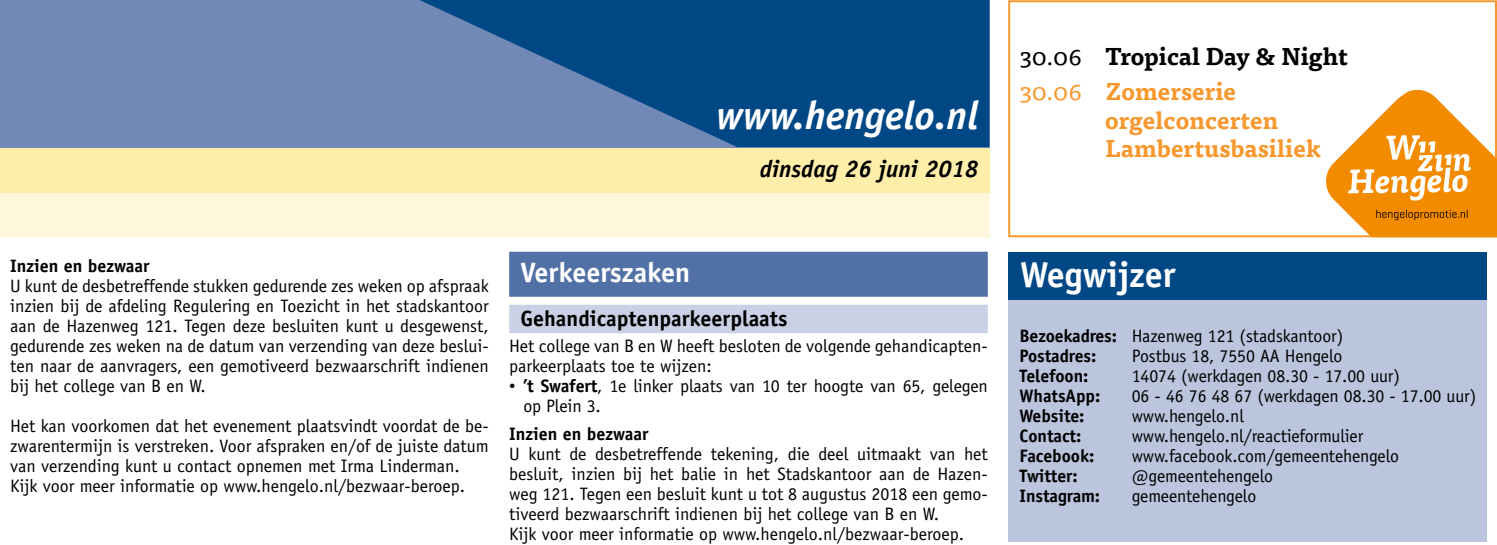
<style>
.page{position:relative;width:1497px;height:545px;background:#fff}
.page>*{position:absolute;margin:0;border:0;box-sizing:border-box;transform-origin:0 0}
.t1{font:italic 700 40px "Officina Sans";color:#fff}
.t2{font:700 36px "Officina Sans";color:#fff}
.t3{font:700 28px "Officina Sans";color:#fff}
.t4{font:700 24px/34.4px "Tisa Pro";color:#000}
.t5{font:700 24px/28.8px "Tisa Pro";color:#f7982f}
.t6{font:italic 700 24px "Officina Sans";color:#000}
.t7{font:700 22px "Officina Sans";color:#000}
.t8{font:18px/20px "Officina Sans";color:#000}
.t9{font:700 18px "Officina Sans";letter-spacing:-.005em;color:#000}
.s1{font-family:"Gill Sans"}
.s2{font-weight:700}
.s3{font-weight:400}
.s4{font-weight:400;color:#f7982f}
.s5{color:#f7982f}
</style>
<div class="page">
<div style="left:0;top:192px;width:989px;height:45px;background:#fff7db"></div>
<div style="left:0;top:147px;width:989px;height:45px;background:#fea"></div>
<div style="left:0;top:0;width:989px;height:147px;background:#7189b7"></div>
<svg style="left:420px;top:0;width:569px;height:147px;fill:#004785"></svg>
<div style="left:1008px;top:0;width:489px;height:237px;border:2px solid #f7982f"></div>
<div style="left:509px;top:251px;width:479px;height:45px;background:#5171a6"></div>
<div style="left:509px;top:304px;width:479px;height:29px;background:#cad1e4"></div>
<svg style="left:1319px;top:89px;width:178px;height:149px"></svg>
<div style="left:1008px;top:291px;width:478px;height:250px;background:#bbc5dd"></div>
<div style="left:1008px;top:251px;width:478px;height:48px;background:#004785"></div>
<h1 class="t1" style="left:716px;top:91px;width:264px">www.hengelo.nl</h1>
<h3 class="t6" style="left:760px;top:154px;width:220px">dinsdag 26 juni 2018</h3>
<p class="t9" style="left:10px;top:254px;width:141px">Inzien en bezwaar</p>
<p class="t8" style="left:10px;top:275px;width:480px;text-align:justify">U kunt de desbetreffende stukken gedurende zes weken op afspraak inzien bij de afdeling Regulering en Toezicht in het stadskantoor aan de Hazenweg 121. Tegen deze besluiten kunt u desgewenst, gedurende zes weken na de datum van verzending van deze beslui&shy;ten naar de aanvragers, een gemotiveerd bezwaarschrift indienen bij het college van B en W.</p>
<p class="t8" style="left:10px;top:415px;width:480px">Het kan voorkomen dat het evenement plaatsvindt voordat de be&shy;zwarentermijn is verstreken. Voor afspraken en/of de juiste datum van verzending kunt u contact opnemen met Irma Linderman.<br>Kijk voor meer informatie op www.hengelo.nl/bezwaar-beroep.</p>
<h3 class="t3" style="left:520px;top:254px;width:171px">Verkeerszaken</h3>
<p class="t7" style="left:520px;top:304px;width:268px">Gehandicaptenparkeerplaats</p>
<p class="t8" style="left:509px;top:335px;width:480px">Het college van B en W heeft besloten de volgende gehandicapten&shy;parkeerplaats toe te wijzen:</p>
<p class="t8" style="left:523px;top:375px;width:466px;text-indent:-14px"><span class="s1">•</span> <span class="s2">’t Swafert</span>, 1e linker plaats van 10 ter hoogte van 65, gelegen op Plein 3.</p>
<p class="t9" style="left:509px;top:422px;width:141px">Inzien en bezwaar</p>
<p class="t8" style="left:509px;top:443px;width:480px">U kunt de desbetreffende tekening, die deel uitmaakt van het besluit, inzien bij het balie in het Stadskantoor aan de Hazen&shy;weg 121. Tegen een besluit kunt u tot 8 augustus 2018 een gemo&shy;tiveerd bezwaarschrift indienen bij het college van B en W.<br>Kijk voor meer informatie op www.hengelo.nl/bezwaar-beroep.</p>
<h3 class="t4" style="left:1020px;top:38px;width:330px"><span class="s3">30.06</span> Tropical Day &amp; Night<br><span class="s4">30.06</span> <span class="s5">Zomerserie</span></h3>
<h3 class="t5" style="left:1105px;top:104px;width:217px">orgelconcerten<br>Lambertusbasiliek</h3>
<h2 class="t2" style="left:1020px;top:251px;width:157px">Wegwijzer</h2>
<p class="t8" style="left:1019px;top:325px;width:325px"><span class="s2">Bezoekadres:</span> Hazenweg 121 (stadskantoor)<br><span class="s2">Postadres:</span></p>
<p class="t8" style="left:1132px;top:345px;width:212px">Postbus 18, 7550 AA Hengelo</p>
<p class="t9" style="left:1019px;top:364px;width:70px">Telefoon:</p>
<p class="t8" style="left:1132px;top:365px;width:270px">14074 (werkdagen 08.30 - 17.00 uur)</p>
<p class="t9" style="left:1019px;top:384px;width:82px">WhatsApp:</p>
<p class="t8" style="left:1132px;top:385px;width:346px">06 - 46 76 48 67 (werkdagen 08.30 - 17.00 uur)</p>
<p class="t9" style="left:1019px;top:404px;width:67px">Website:</p>
<p class="t8" style="left:1132px;top:405px;width:114px">www.hengelo.nl</p>
<p class="t9" style="left:1019px;top:424px;width:63px">Contact:</p>
<p class="t8" style="left:1132px;top:425px;width:233px">www.hengelo.nl/reactieformulier</p>
<p class="t9" style="left:1019px;top:444px;width:76px">Facebook:</p>
<p class="t8" style="left:1132px;top:445px;width:269px">www.facebook.com/gemeentehengelo</p>
<p class="t9" style="left:1019px;top:464px;width:60px">Twitter:</p>
<p class="t8" style="left:1132px;top:465px;width:143px">@gemeentehengelo</p>
<p class="t9" style="left:1019px;top:484px;width:82px">Instagram:</p>
<p class="t8" style="left:1132px;top:485px;width:126px">gemeentehengelo</p>
</div>
